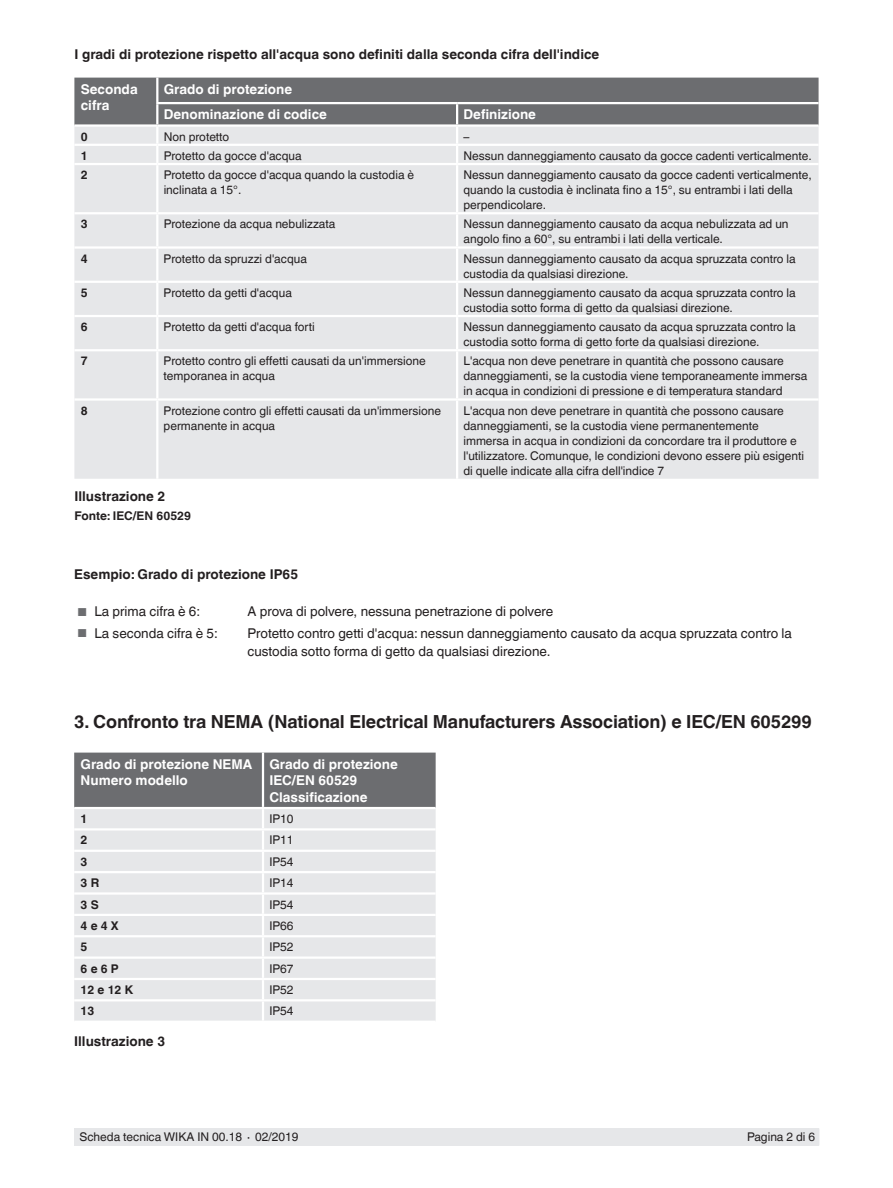
<style>
.page{position:relative;width:893px;height:1188px;background:#fff}
.page>*{position:absolute;margin:0;border:0;box-sizing:border-box;transform-origin:0 0}
.t1{font:700 18px "Helvetica World";letter-spacing:-.01em;color:#231f20}
.t2{font:13.5px/18px "Helvetica World";color:#231f20}
.t3{font:700 13.5px/16.5px "Helvetica World";color:#fff}
.t4{font:700 13.5px "Helvetica World";color:#231f20}
.t5{font:12px/15px "Helvetica World";color:#231f20}
.t6{font:700 12px "Helvetica World";color:#231f20}
.s1{font-size:11.55px;color:#6c6d70}
</style>
<div class="page">
<div style="left:75px;top:1128px;width:744px;height:17px;background:#e6e7e9"></div>
<div style="left:74px;top:937px;width:362px;height:84px;background:#e6e7e9"></div>
<svg style="left:74px;top:753px;width:362px;height:182px;background:#c4c5c7"></svg>
<hr style="left:262px;top:937px;width:2px;height:20px;background:#fff">
<hr style="left:74px;top:957px;width:189px;height:2px;background:#fff">
<hr style="left:263px;top:957px;width:173px;height:2px;background:#fff">
<hr style="left:74px;top:978px;width:189px;height:2px;background:#fff">
<hr style="left:263px;top:978px;width:173px;height:2px;background:#fff">
<svg style="left:262px;top:959px;width:2px;height:40px"></svg>
<hr style="left:74px;top:999px;width:189px;height:2px;background:#fff">
<hr style="left:263px;top:999px;width:173px;height:2px;background:#fff">
<hr style="left:262px;top:1001px;width:2px;height:20px;background:#fff">
<div style="left:74px;top:165px;width:745px;height:314px;background:#e6e7e9"></div>
<svg style="left:74px;top:78px;width:745px;height:85px;background:#a8a9ab"></svg>
<hr style="left:156px;top:165px;width:2px;height:47px;background:#fff">
<hr style="left:456px;top:165px;width:2px;height:47px;background:#fff">
<hr style="left:74px;top:212px;width:83px;height:2px;background:#fff">
<hr style="left:157px;top:212px;width:300px;height:2px;background:#fff">
<hr style="left:156px;top:214px;width:2px;height:32px;background:#fff">
<hr style="left:457px;top:212px;width:362px;height:2px;background:#fff">
<hr style="left:456px;top:214px;width:2px;height:32px;background:#fff">
<hr style="left:74px;top:246px;width:83px;height:3px;background:#fff">
<hr style="left:157px;top:246px;width:300px;height:3px;background:#fff">
<hr style="left:156px;top:249px;width:2px;height:32px;background:#fff">
<hr style="left:457px;top:246px;width:362px;height:3px;background:#fff">
<hr style="left:456px;top:249px;width:2px;height:32px;background:#fff">
<hr style="left:74px;top:281px;width:83px;height:2px;background:#fff">
<hr style="left:157px;top:281px;width:300px;height:2px;background:#fff">
<hr style="left:156px;top:283px;width:2px;height:32px;background:#fff">
<hr style="left:457px;top:281px;width:362px;height:2px;background:#fff">
<hr style="left:456px;top:283px;width:2px;height:32px;background:#fff">
<hr style="left:74px;top:315px;width:83px;height:2px;background:#fff">
<hr style="left:157px;top:315px;width:300px;height:2px;background:#fff">
<hr style="left:156px;top:317px;width:2px;height:32px;background:#fff">
<hr style="left:457px;top:315px;width:362px;height:2px;background:#fff">
<hr style="left:456px;top:317px;width:2px;height:32px;background:#fff">
<hr style="left:74px;top:349px;width:83px;height:2px;background:#fff">
<hr style="left:157px;top:349px;width:300px;height:2px;background:#fff">
<hr style="left:156px;top:351px;width:2px;height:47px;background:#fff">
<hr style="left:457px;top:349px;width:362px;height:2px;background:#fff">
<hr style="left:456px;top:351px;width:2px;height:47px;background:#fff">
<hr style="left:74px;top:398px;width:83px;height:3px;background:#fff">
<hr style="left:157px;top:398px;width:300px;height:3px;background:#fff">
<hr style="left:156px;top:401px;width:2px;height:78px;background:#fff">
<hr style="left:457px;top:398px;width:362px;height:3px;background:#fff">
<hr style="left:456px;top:401px;width:2px;height:78px;background:#fff">
<p class="t4" style="left:74px;top:46px;width:526px">I gradi di protezione rispetto all'acqua sono definiti dalla seconda cifra dell'indice</p>
<p class="t3" style="left:81px;top:81px;width:58px">Seconda cifra</p>
<p class="t3" style="left:164px;top:76px;width:165px;line-height:25.5px">Grado di protezione<br>Denominazione di codice</p>
<p class="t3" style="left:463px;top:106px;width:74px">Definizione</p>
<p class="t6" style="left:81px;top:129px;width:8px">0</p>
<p class="t5" style="left:164px;top:129px;width:67px">Non protetto</p>
<p class="t5" style="left:463px;top:129px;width:7px">–</p>
<p class="t6" style="left:81px;top:149px;width:8px">1</p>
<p class="t5" style="left:164px;top:148px;width:139px">Protetto da gocce d'acqua</p>
<p class="t5" style="left:463px;top:148px;width:350px">Nessun danneggiamento causato da gocce cadenti verticalmente.</p>
<p class="t6" style="left:81px;top:168px;width:8px">2</p>
<p class="t5" style="left:164px;top:167px;width:252px">Protetto da gocce d'acqua quando la custodia è inclinata a 15°.</p>
<p class="t5" style="left:463px;top:167px;width:350px">Nessun danneggiamento causato da gocce cadenti verticalmente, quando la custodia è inclinata fino a 15°, su entrambi i lati della perpendicolare.</p>
<p class="t6" style="left:81px;top:217px;width:8px">3</p>
<p class="t5" style="left:164px;top:217px;width:173px">Protezione da acqua nebulizzata</p>
<p class="t5" style="left:463px;top:217px;width:327px">Nessun danneggiamento causato da acqua nebulizzata ad un angolo fino a 60°, su entrambi i lati della verticale.</p>
<p class="t6" style="left:81px;top:251px;width:8px">4</p>
<p class="t5" style="left:164px;top:251px;width:145px">Protetto da spruzzi d'acqua</p>
<p class="t5" style="left:463px;top:251px;width:334px">Nessun danneggiamento causato da acqua spruzzata contro la custodia da qualsiasi direzione.</p>
<p class="t6" style="left:81px;top:286px;width:8px">5</p>
<p class="t5" style="left:164px;top:285px;width:130px">Protetto da getti d'acqua</p>
<p class="t5" style="left:463px;top:285px;width:334px">Nessun danneggiamento causato da acqua spruzzata contro la custodia sotto forma di getto da qualsiasi direzione.</p>
<p class="t6" style="left:81px;top:320px;width:8px">6</p>
<p class="t5" style="left:164px;top:319px;width:153px">Protetto da getti d'acqua forti</p>
<p class="t5" style="left:463px;top:319px;width:334px">Nessun danneggiamento causato da acqua spruzzata contro la custodia sotto forma di getto forte da qualsiasi direzione.</p>
<p class="t6" style="left:81px;top:354px;width:8px">7</p>
<p class="t5" style="left:164px;top:354px;width:264px">Protetto contro gli effetti causati da un'immersione temporanea in acqua</p>
<p class="t5" style="left:463px;top:354px;width:345px">L'acqua non deve penetrare in quantità che possono causare danneggiamenti, se la custodia viene temporaneamente immersa in acqua in condizioni di pressione e di temperatura standard</p>
<p class="t6" style="left:81px;top:403px;width:8px">8</p>
<p class="t5" style="left:164px;top:403px;width:279px">Protezione contro gli effetti causati da un'immersione permanente in acqua</p>
<p class="t5" style="left:463px;top:403px;width:342px">L'acqua non deve penetrare in quantità che possono causare danneggiamenti, se la custodia viene permanentemente immersa in acqua in condizioni da concordare tra il produttore e l'utilizzatore. Comunque, le condizioni devono essere più esigenti di quelle indicate alla cifra dell'indice 7</p>
<p class="t4" style="left:74px;top:488px;width:92px">Illustrazione 2</p>
<p class="t6" style="left:74px;top:509px;width:118px">Fonte: IEC/EN 60529</p>
<p class="t4" style="left:74px;top:567px;width:225px">Esempio: Grado di protezione IP65</p>
<p class="t2" style="left:77px;top:603px;width:124px"><span class="s1">■</span> La prima cifra è 6:</p>
<p class="t2" style="left:247px;top:603px;width:307px">A prova di polvere, nessuna penetrazione di polvere</p>
<p class="t2" style="left:77px;top:624px;width:142px"><span class="s1">■</span> La seconda cifra è 5:</p>
<p class="t2" style="left:247px;top:624px;width:546px">Protetto contro getti d'acqua: nessun danneggiamento causato da acqua spruzzata contro la custodia sotto forma di getto da qualsiasi direzione.</p>
<h1 class="t1" style="left:74px;top:711px;width:739px">3. Confronto tra NEMA (National Electrical Manufacturers Association) e IEC/EN 605299</h1>
<p class="t3" style="left:81px;top:756px;width:173px">Grado di protezione NEMA<br>Numero modello</p>
<p class="t3" style="left:269px;top:756px;width:130px">Grado di protezione<br>IEC/EN 60529<br>Classificazione</p>
<p class="t6" style="left:81px;top:812px;width:8px">1</p>
<p class="t5" style="left:269px;top:811px;width:26px">IP10</p>
<p class="t6" style="left:81px;top:833px;width:8px">2</p>
<p class="t5" style="left:269px;top:833px;width:26px">IP11</p>
<p class="t6" style="left:81px;top:855px;width:8px">3</p>
<p class="t5" style="left:269px;top:854px;width:26px">IP54</p>
<p class="t6" style="left:81px;top:876px;width:20px">3 R</p>
<p class="t5" style="left:269px;top:876px;width:26px">IP14</p>
<p class="t6" style="left:81px;top:897px;width:20px">3 S</p>
<p class="t5" style="left:269px;top:897px;width:26px">IP54</p>
<p class="t6" style="left:81px;top:919px;width:40px">4 e 4 X</p>
<p class="t5" style="left:269px;top:918px;width:26px">IP66</p>
<p class="t6" style="left:81px;top:940px;width:8px">5</p>
<p class="t5" style="left:269px;top:940px;width:26px">IP52</p>
<p class="t6" style="left:81px;top:961px;width:40px">6 e 6 P</p>
<p class="t5" style="left:269px;top:961px;width:26px">IP67</p>
<p class="t6" style="left:81px;top:983px;width:54px">12 e 12 K</p>
<p class="t5" style="left:269px;top:982px;width:26px">IP52</p>
<p class="t6" style="left:81px;top:1004px;width:15px">13</p>
<p class="t5" style="left:269px;top:1004px;width:26px">IP54</p>
<p class="t4" style="left:74px;top:1034px;width:92px">Illustrazione 3</p>
<p class="t5" style="left:80px;top:1130px;width:220px">Scheda tecnica WIKA IN 00.18 ∙ 02/2019</p>
<p class="t5" style="left:747px;top:1130px;width:70px">Pagina 2 di 6</p>
</div>
